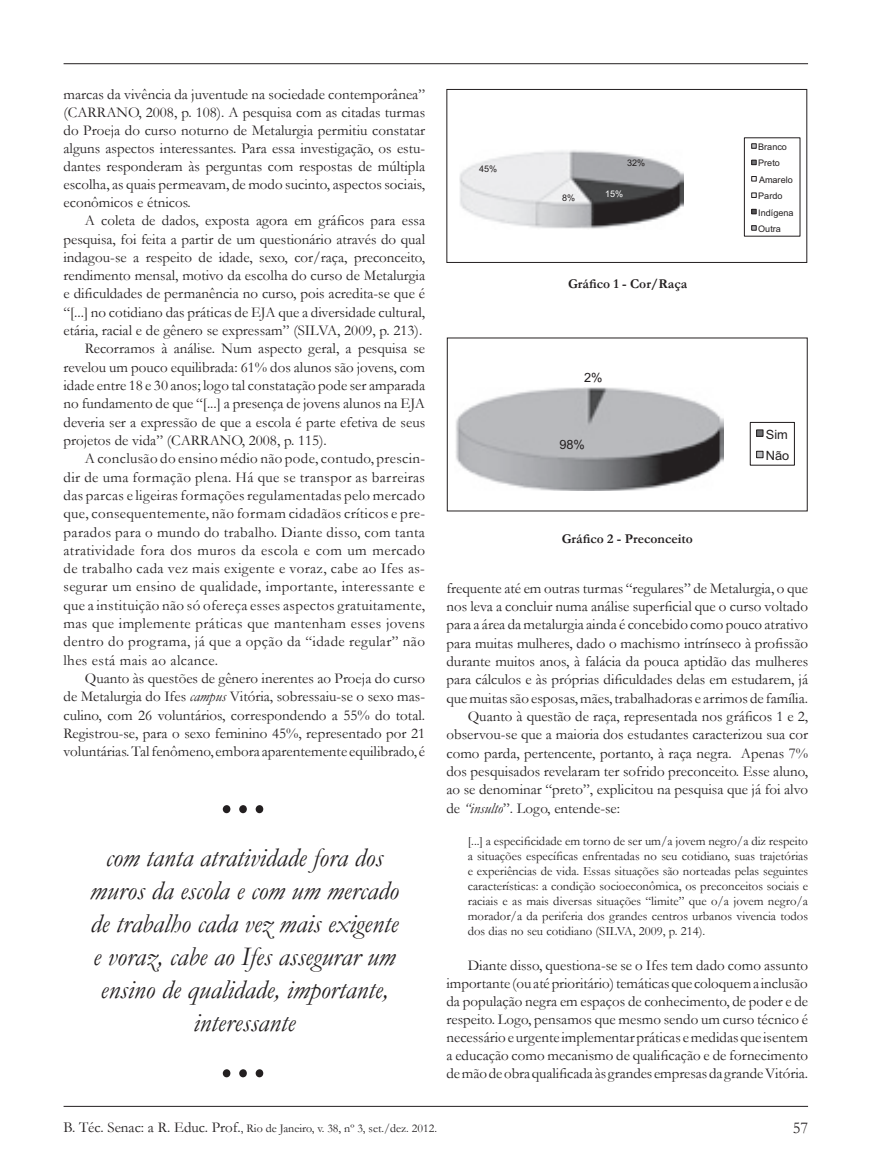
<style>
.page{position:relative;width:870px;height:1168px;background:#fff}
.page>*{position:absolute;margin:0;border:0;box-sizing:border-box;transform-origin:0 0}
.t1{font:italic 75px "Garamond";color:#231f20}
.t2{font:italic 27px/33px "Garamond";color:#231f20;text-align:center}
.t3{font:16.5px "Garamond";color:#231f20}
.t4{font:15px/18px "Garamond";color:#231f20;text-align:justify}
.t5{font:15px "Garamond";letter-spacing:.025em;color:#231f20}
.t6{font:15px "Garamond";letter-spacing:.02em;color:#231f20}
.t7{font:700 13.5px "Garamond";color:#231f20}
.t8{font:12.75px/15px "Garamond";color:#231f20;text-align:justify}
.t9{font:12.75px/21.3px "Arial";color:#231f20}
.t10{font:12px "Garamond";color:#231f20}
.t11{font:9px/16.4px "Arial";color:#231f20}
.t12{font:9px "Arial";color:#fff}
.s1{font-style:italic}
.s2{font-size:15px}
</style>
<div class="page">
<hr style="left:64px;top:63px;width:744px;height:1px;background:#231f20">
<hr style="left:64px;top:1106px;width:744px;height:1px;background:#231f20">
<div style="left:446px;top:89px;width:361px;height:174px;border:1px solid #231f20"></div>
<svg style="left:459px;top:137px;width:342px;height:100px"></svg>
<svg style="left:447px;top:348px;width:348px;height:157px"></svg>
<p class="t4" style="left:63px;top:85px;width:363px">marcas da vivência da juventude na sociedade contemporânea” (CARRANO, 2008, p. 108). A pesquisa com as citadas turmas do Proeja do curso noturno de Metalurgia permitiu constatar alguns aspectos interessantes. Para essa investigação, os estu&shy;dantes responderam às perguntas com respostas de múltipla escolha, as quais permeavam, de modo sucinto, aspectos sociais, econômicos e étnicos.</p>
<p class="t4" style="left:85px;top:211px;width:342px">A coleta de dados, exposta agora em gráficos para essa</p>
<p class="t4" style="left:63px;top:229px;width:363px">pesquisa, foi feita a partir de um questionário através do qual</p>
<p class="t4" style="left:63px;top:248px;width:363px">indagou-se a respeito de idade, sexo, cor/raça, preconceito,</p>
<p class="t4" style="left:63px;top:266px;width:363px">rendimento mensal, motivo da escolha do curso de Metalurgia</p>
<p class="t4" style="left:63px;top:284px;width:363px">e dificuldades de permanência no curso, pois acredita-se que é</p>
<p class="t4" style="left:63px;top:303px;width:363px">“[...] no cotidiano das práticas de EJA que a diversidade cultural,</p>
<p class="t4" style="left:63px;top:321px;width:360px">etária, racial e de gênero se expressam” (SILVA, 2009, p. 213).</p>
<p class="t4" style="left:85px;top:339px;width:342px">Recorramos à análise. Num aspecto geral, a pesquisa se</p>
<p class="t4" style="left:63px;top:357px;width:363px">revelou um pouco equilibrada: 61% dos alunos são jovens, com</p>
<p class="t4" style="left:63px;top:376px;width:363px">idade entre 18 e 30 anos; logo tal constatação pode ser amparada</p>
<p class="t4" style="left:63px;top:394px;width:363px">no fundamento de que “[...] a presença de jovens alunos na EJA</p>
<p class="t4" style="left:63px;top:412px;width:363px">deveria ser a expressão de que a escola é parte efetiva de seus</p>
<p class="t4" style="left:63px;top:431px;width:265px">projetos de vida” (CARRANO, 2008, p. 115).</p>
<p class="t6" style="left:85px;top:448px;width:342px">A conclusão do ensino médio não pode, contudo, prescin-</p>
<p class="t5" style="left:63px;top:467px;width:363px">dir de uma formação plena. Há que se transpor as barreiras</p>
<p class="t5" style="left:63px;top:485px;width:363px">das parcas e ligeiras formações regulamentadas pelo mercado</p>
<p class="t5" style="left:63px;top:503px;width:363px">que, consequentemente, não formam cidadãos críticos e pre-</p>
<p class="t5" style="left:63px;top:521px;width:363px">parados para o mundo do trabalho. Diante disso, com tanta</p>
<p class="t5" style="left:63px;top:540px;width:363px">atratividade fora dos muros da escola e com um mercado</p>
<p class="t5" style="left:63px;top:558px;width:363px">de trabalho cada vez mais exigente e voraz, cabe ao Ifes as-</p>
<p class="t5" style="left:63px;top:576px;width:363px">segurar um ensino de qualidade, importante, interessante e</p>
<p class="t5" style="left:63px;top:595px;width:363px">que a instituição não só ofereça esses aspectos gratuitamente,</p>
<p class="t5" style="left:63px;top:613px;width:363px">mas que implemente práticas que mantenham esses jovens</p>
<p class="t5" style="left:63px;top:631px;width:363px">dentro do programa, já que a opção da “idade regular” não</p>
<p class="t5" style="left:63px;top:650px;width:156px">lhes está mais ao alcance.</p>
<p class="t4" style="left:85px;top:669px;width:342px">Quanto às questões de gênero inerentes ao Proeja do curso</p>
<p class="t4" style="left:63px;top:687px;width:363px">de Metalurgia do Ifes <span class="s1">campus</span> Vitória, sobressaiu-se o sexo mas-</p>
<p class="t4" style="left:63px;top:705px;width:363px">culino, com 26 voluntários, correspondendo a 55% do total.</p>
<p class="t4" style="left:63px;top:723px;width:363px">Registrou-se, para o sexo feminino 45%, representado por 21</p>
<p class="t4" style="left:63px;top:742px;width:363px">voluntárias. Tal fenômeno, embora aparentemente equilibrado, é</p>
<h1 class="t1" style="left:220px;top:737px;width:51px">...</h1>
<h2 class="t2" style="left:90px;top:840px;width:310px">com tanta atratividade fora dos muros da escola e com um mercado de trabalho cada vez mais exigente e voraz, cabe ao Ifes assegurar um ensino de qualidade, importante, interessante</h2>
<h1 class="t1" style="left:220px;top:1001px;width:51px">...</h1>
<p class="t11" style="left:479px;top:161px;width:20px">45%</p>
<p class="t11" style="left:562px;top:190px;width:15px">8%</p>
<p class="t11" style="left:627px;top:155px;width:20px">32%</p>
<p class="t12" style="left:605px;top:188px;width:20px">15%</p>
<p class="t7" style="left:568px;top:274px;width:121px">Gráfico 1 - Cor/Raça</p>
<p class="t9" style="left:584px;top:367px;width:20px">2%</p>
<p class="t11" style="left:758px;top:139px;width:37px">Branco<br>Preto<br>Amarelo<br>Pardo<br>Indígena<br>Outra</p>
<p class="t9" style="left:559px;top:434px;width:27px">98%</p>
<p class="t9" style="left:765px;top:424px;width:25px">Sim<br>Não</p>
<p class="t7" style="left:561px;top:530px;width:132px">Gráfico 2 - Preconceito</p>
<p class="t4" style="left:446px;top:578px;width:363px">frequente até em outras turmas “regulares” de Metalurgia, o que</p>
<p class="t4" style="left:446px;top:597px;width:363px">nos leva a concluir numa análise superficial que o curso voltado</p>
<p class="t4" style="left:446px;top:615px;width:363px">para a área da metalurgia ainda é concebido como pouco atrativo</p>
<p class="t4" style="left:446px;top:633px;width:363px">para muitas mulheres, dado o machismo intrínseco à profissão</p>
<p class="t4" style="left:446px;top:652px;width:363px">durante muitos anos, à falácia da pouca aptidão das mulheres</p>
<p class="t4" style="left:446px;top:670px;width:363px">para cálculos e às próprias dificuldades delas em estudarem, já</p>
<p class="t4" style="left:446px;top:688px;width:363px">que muitas são esposas, mães, trabalhadoras e arrimos de família.</p>
<p class="t4" style="left:467px;top:707px;width:342px">Quanto à questão de raça, representada nos gráficos 1 e 2,</p>
<p class="t4" style="left:446px;top:725px;width:363px">observou-se que a maioria dos estudantes caracterizou sua cor</p>
<p class="t4" style="left:446px;top:743px;width:363px">como parda, pertencente, portanto, à raça negra. Apenas 7%</p>
<p class="t4" style="left:446px;top:761px;width:363px">dos pesquisados revelaram ter sofrido preconceito. Esse aluno,</p>
<p class="t4" style="left:446px;top:780px;width:363px">ao se denominar “preto”, explicitou na pesquisa que já foi alvo</p>
<p class="t4" style="left:446px;top:798px;width:175px">de <span class="s1">“insulto</span>”. Logo, entende-se:</p>
<p class="t8" style="left:467px;top:832px;width:342px">[...] a especificidade em torno de ser um/a jovem negro/a diz respeito a situações específicas enfrentadas no seu cotidiano, suas trajetórias e experiências de vida. Essas situações são norteadas pelas seguintes características: a condição socioeconômica, os preconceitos sociais e raciais e as mais diversas situações “limite” que o/a jovem negro/a morador/a da periferia dos grandes centros urbanos vivencia todos dos dias no seu cotidiano (SILVA, 2009, p. 214).</p>
<p class="t4" style="left:446px;top:955px;width:363px;text-indent:21px">Diante disso, questiona-se se o Ifes tem dado como assunto importante (ou até prioritário) temáticas que coloquem a inclusão da população negra em espaços de conhecimento, de poder e de respeito. Logo, pensamos que mesmo sendo um curso técnico é necessário e urgente implementar práticas e medidas que isentem a educação como mecanismo de qualificação e de fornecimento de mão de obra qualificada às grandes empresas da grande Vitória.</p>
<p class="t10" style="left:64px;top:1120px;width:375px"><span class="s2">B. Téc. Senac: a R. Educ. Prof.</span>, Rio de Janeiro, v. 38, nº 3, set./dez. 2012.</p>
<p class="t3" style="left:792px;top:1116px;width:17px">57</p>
</div>
